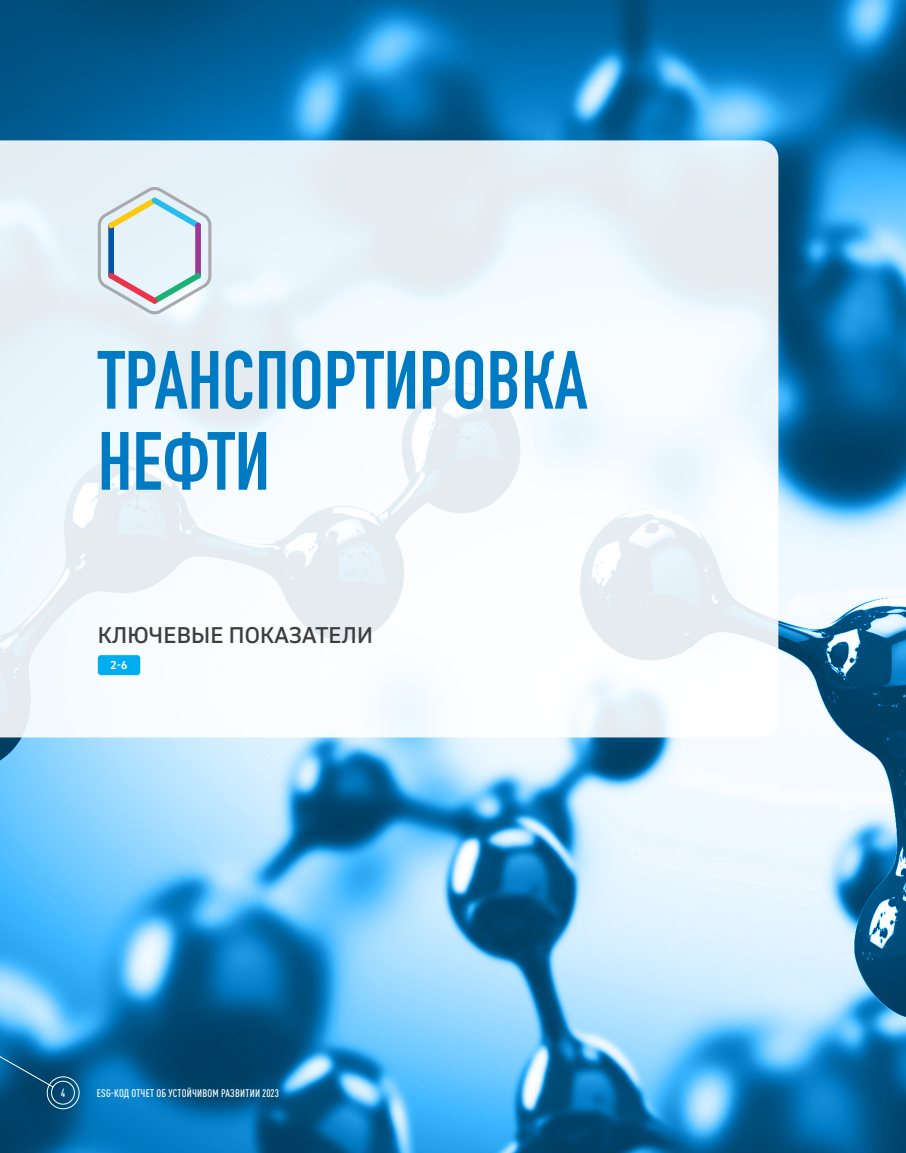
<style>
.page{position:relative;width:906px;height:1153px;background:#fff}
.page>*{position:absolute;margin:0;border:0;box-sizing:border-box;transform-origin:0 0}
.t1{font:700 81px/81px "DIN Condensed";color:#007bc3}
.t2{font:500 21px "November LCG";letter-spacing:.01em;color:#3e3e3f}
.t3{font:500 condensed 11.85px "DIN Pro";color:#fff}
.t4{font:500 condensed 10.95px "DIN Pro";letter-spacing:.02em;color:#fff}
.t5{font:700 10.5px "November LCG";color:#fff}
</style>
<div class="page">
<img style="left:0;top:0;width:906px;height:1152px">
<svg style="left:0;top:140px;width:778px;height:597px"></svg>
<svg style="left:98px;top:655px;width:42px;height:20px"></svg>
<svg style="left:96px;top:184px;width:117px;height:133px"></svg>
<div style="left:47px;top:1076px;width:32px;height:32px;border:1px solid #fff;border-radius:50%"></div>
<svg style="left:0;top:1050px;width:75px;height:54px"></svg>
<h1 class="t1" style="left:98px;top:339px;width:491px">ТРАНСПОРТИРОВКА<br>НЕФТИ</h1>
<h2 class="t2" style="left:98px;top:618px;width:276px">КЛЮЧЕВЫЕ ПОКАЗАТЕЛИ</h2>
<p class="t5" style="left:111px;top:656px;width:18px">2-6</p>
<p class="t3" style="left:61px;top:1083px;width:6px">4</p>
<p class="t4" style="left:97px;top:1084px;width:183px">ESG-КОД ОТЧЕТ ОБ УСТОЙЧИВОМ РАЗВИТИИ 2023</p>
</div>
